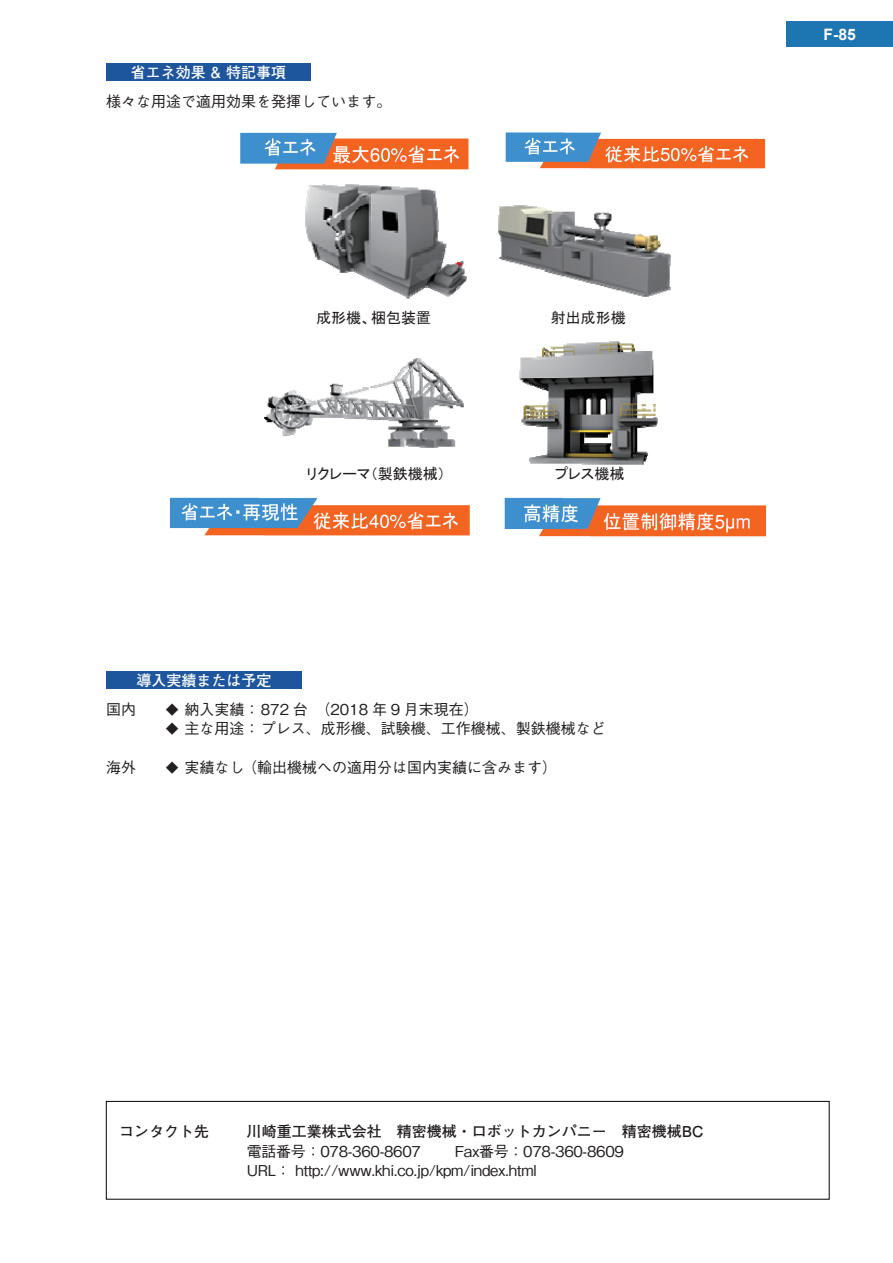
<style>
.page{position:relative;width:893px;height:1263px;background:#fff}
.page>*{position:absolute;margin:0;border:0;box-sizing:border-box;transform-origin:0 0}
.t1{font:700 15.75px "Arial";color:#fff}
.t2{font:500 15px/19.5px "Gothic BBB Pro";color:#231f20}
.t3{font:500 15px/19.5px "Gothic BBB Pro";letter-spacing:-.02em;color:#231f20}
.t4{font:700 15px "Futo Go B101 Pro";color:#231f20}
.t5{font:15px "MS P Gothic";color:#231f20}
.t6{font:700 15px "Futo Go B101 Pro";color:#fff}
</style>
<div class="page">
<div style="left:106px;top:1101px;width:723px;height:98px;border:1px solid #030303"></div>
<div style="left:106px;top:64px;width:204px;height:17px;background:#1e569d"></div>
<div style="left:106px;top:672px;width:196px;height:17px;background:#1e569d"></div>
<img style="left:519px;top:341px;width:139px;height:124px">
<img style="left:264px;top:358px;width:200px;height:90px">
<img style="left:498px;top:205px;width:173px;height:92px">
<img style="left:305px;top:184px;width:162px;height:115px">
<img style="left:240px;top:132px;width:229px;height:38px">
<img style="left:505px;top:132px;width:261px;height:37px">
<img style="left:170px;top:497px;width:300px;height:39px">
<img style="left:504px;top:497px;width:262px;height:40px">
<div style="left:787px;top:21px;width:106px;height:26px;background:#1d75b2"></div>
<p class="t6" style="left:131px;top:60px;width:157px">省エネ効果 &amp; 特記事項</p>
<p class="t2" style="left:106px;top:89px;width:287px">様々な用途で適用効果を発揮しています。</p>
<p class="t5" style="left:316px;top:310px;width:117px">成形機、梱包装置</p>
<p class="t5" style="left:551px;top:310px;width:76px">射出成形機</p>
<p class="t5" style="left:306px;top:466px;width:141px">リクレーマ（製鉄機械）</p>
<p class="t5" style="left:555px;top:466px;width:71px">プレス機械</p>
<p class="t6" style="left:137px;top:668px;width:137px">導入実績または予定</p>
<p class="t2" style="left:106px;top:698px;width:31px">国内</p>
<p class="t2" style="left:185px;top:698px;width:423px">納入実績：872 台　（2018 年 9 月末現在）<br>主な用途：プレス、成形機、試験機、工作機械、製鉄機械など</p>
<p class="t2" style="left:106px;top:756px;width:31px">海外</p>
<p class="t2" style="left:185px;top:756px;width:374px">実績なし（輸出機械への適用分は国内実績に含みます）</p>
<p class="t1" style="left:824px;top:23px;width:34px">F-85</p>
<p class="t4" style="left:119px;top:1120px;width:92px">コンタクト先</p>
<p class="t4" style="left:247px;top:1120px;width:458px">川崎重工業株式会社　精密機械・ロボットカンパニー　精密機械BC</p>
<p class="t3" style="left:247px;top:1140px;width:379px">電話番号：078-360-8607　　Fax番号：078-360-8609<br>URL： http://www.khi.co.jp/kpm/index.html</p>
</div>
